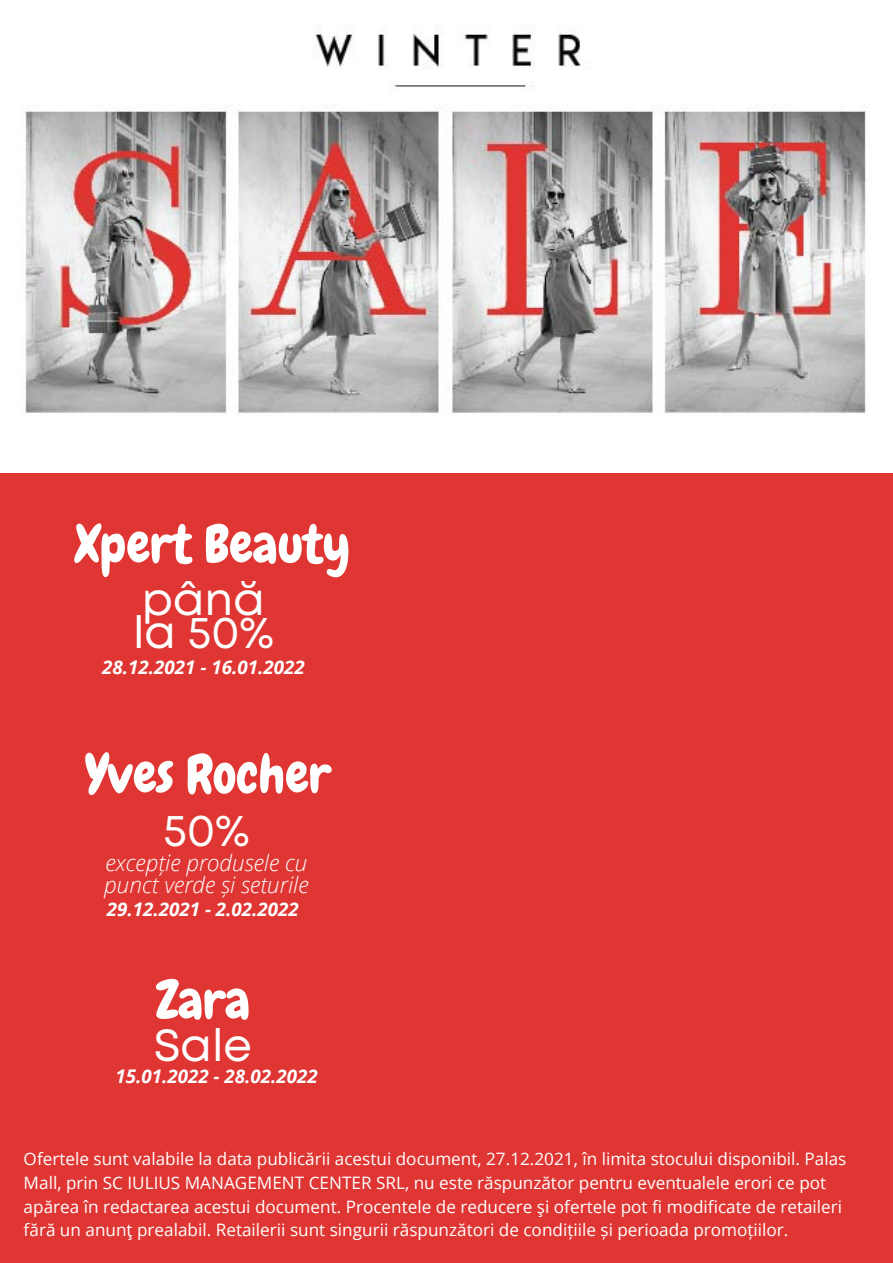
<style>
.page{position:relative;width:893px;height:1263px;background:#df3633}
.page>*{position:absolute;margin:0;border:0;box-sizing:border-box;transform-origin:0 0}
.t1{font:52.5px "Chewy";color:#fff}
.t2{font:45px/33.2px "Mont";color:#fff}
.t3{font:italic 300 22.5px/22px "Open Sans";color:#fff}
.t4{font:italic 700 18.75px "Open Sans";color:#fff}
.t5{font:17.17px/23.6px "Open Sans";color:#fff}
</style>
<div class="page">
<img style="left:0;top:0;width:892px;height:472px">
<p class="t1" style="left:75px;top:511px;width:277px">Xpert Beauty</p>
<p class="t2" style="left:133px;top:586px;width:142px">până la 50%</p>
<p class="t4" style="left:102px;top:654px;width:204px">28.12.2021 - 16.01.2022</p>
<p class="t1" style="left:85px;top:741px;width:248px">Yves Rocher</p>
<p class="t2" style="left:163px;top:817px;width:88px">50%</p>
<p class="t3" style="left:104px;top:851px;width:206px">excepție produsele cu punct verde și seturile</p>
<p class="t4" style="left:107px;top:896px;width:194px">29.12.2021 - 2.02.2022</p>
<p class="t1" style="left:156px;top:967px;width:96px">Zara</p>
<p class="t2" style="left:154px;top:1032px;width:100px">Sale</p>
<p class="t4" style="left:115px;top:1062px;width:204px">15.01.2022 - 28.02.2022</p>
<p class="t5" style="left:24px;top:1147px;width:824px">Ofertele sunt valabile la data publicării acestui document, 27.12.2021, în limita stocului disponibil. Palas Mall, prin SC IULIUS MANAGEMENT CENTER SRL, nu este răspunzător pentru eventualele erori ce pot apărea în redactarea acestui document. Procentele de reducere şi ofertele pot fi modificate de retaileri fără un anunţ prealabil. Retailerii sunt singurii răspunzători de condițiile și perioada promoțiilor.</p>
</div>
